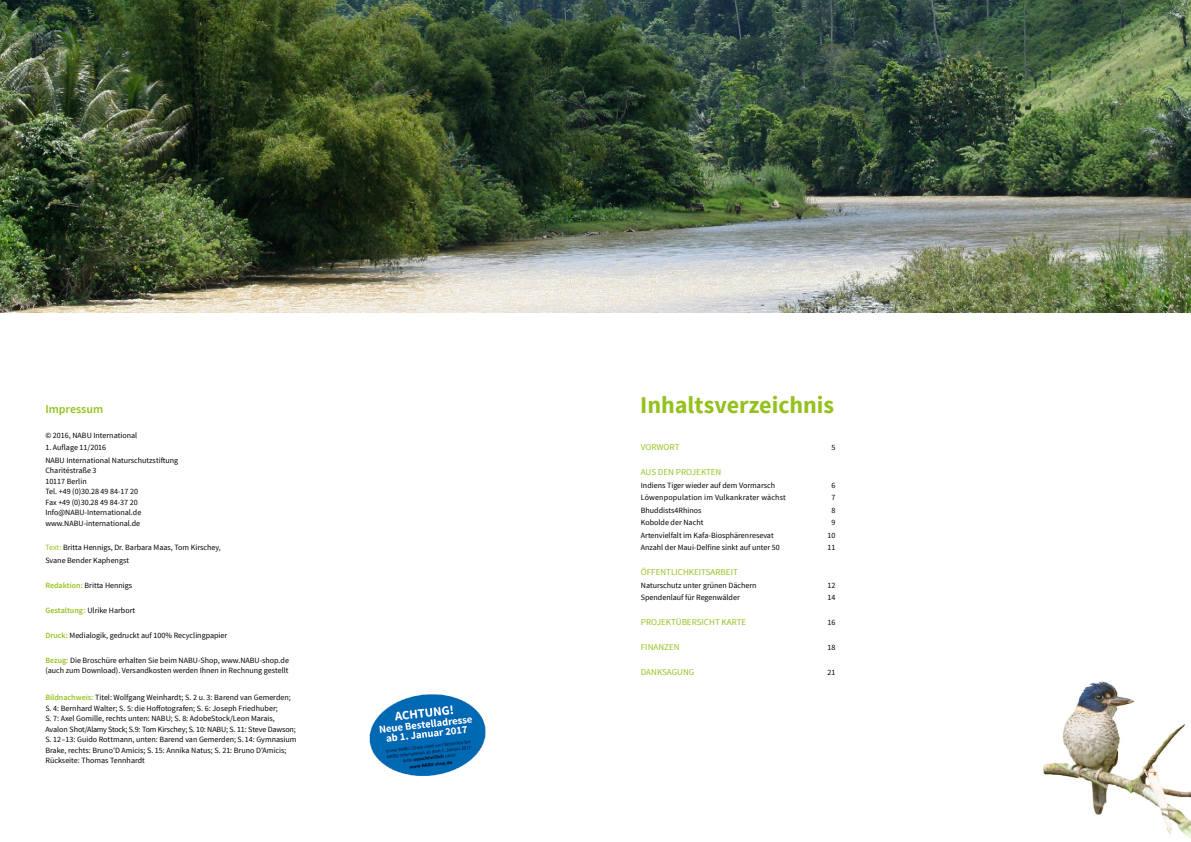
<style>
.page{position:relative;width:1191px;height:842px;background:#fff}
.page>*{position:absolute;margin:0;border:0;box-sizing:border-box;transform-origin:0 0}
.t1{font:700 24px "Source Sans Pro";color:#95c11f}
.t2{font:600 12px "Source Sans Pro";color:#95c11f}
.t3{font:9px "Source Sans Pro";color:#95c11f}
.t4{font:8px/10.5px "Source Sans Pro";color:#000}
.t5{font:8px "Source Sans Pro";letter-spacing:.02em;color:#000}
.s1{color:#95c11f}
.s2{font-weight:600;color:#95c11f}
</style>
<div class="page">
<img style="left:369px;top:694px;width:117px;height:82px">
<img style="left:1043px;top:681px;width:148px;height:158px">
<img style="left:0;top:0;width:1191px;height:312px">
<h2 class="t2" style="left:45px;top:401px;width:59px">Impressum</h2>
<p class="t4" style="left:45px;top:430px;width:93px">© 2016, NABU International</p>
<p class="t4" style="left:45px;top:441px;width:134px;line-height:12.5px">1. Auflage 11/2016<br>NABU International Naturschutzstiftung</p>
<p class="t4" style="left:45px;top:465px;width:97px">Charitéstraße 3<br>10117 Berlin<br>Tel. +49 (0)30.28 49 84-17 20<br>Fax +49 (0)30.28 49 84-37 20<br>Info@NABU-International.de www.NABU-international.de</p>
<p class="t4" style="left:45px;top:541px;width:177px;line-height:12.5px"><span class="s1">Text:</span> Britta Hennigs, Dr. Barbara Maas, Tom Kirschey,<br>Svane Bender Kaphengst</p>
<p class="t4" style="left:45px;top:580px;width:88px"><span class="s2">Redaktion:</span> Britta Hennigs</p>
<p class="t4" style="left:45px;top:605px;width:91px"><span class="s2">Gestaltung:</span> Ulrike Harbort</p>
<p class="t4" style="left:45px;top:630px;width:183px"><span class="s2">Druck:</span> Medialogik, gedruckt auf 100% Recyclingpapier</p>
<p class="t4" style="left:45px;top:655px;width:245px"><span class="s2">Bezug:</span> Die Broschüre erhalten Sie beim NABU-Shop, www.NABU-shop.de (auch zum Download). Versandkosten werden Ihnen in Rechnung gestellt</p>
<p class="t4" style="left:45px;top:692px;width:253px"><span class="s2">Bildnachweis:</span> Titel: Wolfgang Weinhardt; S. 2 u. 3: Barend van Gemerden; S. 4: Bernhard Walter; S. 5: die Hoffotografen; S. 6: Joseph Friedhuber;<br>S. 7: Axel Gomille, rechts unten: NABU; S. 8: AdobeStock/Leon Marais, Avalon Shot/Alamy Stock; S.9: Tom Kirschey; S. 10: NABU; S. 11: Steve Dawson; S. 12–13: Guido Rottmann, unten: Barend van Gemerden; S. 14: Gymnasium Brake, rechts: Bruno'D Amicis; S. 15: Annika Natus; S. 21: Bruno D'Amicis; Rückseite: Thomas Tennhardt</p>
<h1 class="t1" style="left:640px;top:389px;width:196px">Inhaltsverzeichnis</h1>
<p class="t3" style="left:641px;top:441px;width:40px">VORWORT</p>
<p class="t4" style="left:831px;top:442px;width:5px">5</p>
<p class="t3" style="left:641px;top:466px;width:82px">AUS DEN PROJEKTEN</p>
<p class="t4" style="left:641px;top:480px;width:136px">Indiens Tiger wieder auf dem Vormarsch</p>
<p class="t4" style="left:831px;top:480px;width:5px">6</p>
<p class="t5" style="left:641px;top:492px;width:147px">Löwenpopulation im Vulkankrater wächst</p>
<p class="t4" style="left:831px;top:492px;width:5px">7</p>
<p class="t4" style="left:641px;top:505px;width:62px">Bhuddists4Rhinos</p>
<p class="t4" style="left:831px;top:505px;width:5px">8</p>
<p class="t4" style="left:641px;top:517px;width:64px">Kobolde der Nacht</p>
<p class="t4" style="left:831px;top:517px;width:5px">9</p>
<p class="t4" style="left:641px;top:530px;width:134px">Artenvielfalt im Kafa-Biosphärenresevat</p>
<p class="t4" style="left:827px;top:530px;width:9px">10</p>
<p class="t4" style="left:641px;top:542px;width:140px">Anzahl der Maui-Delfine sinkt auf unter 50</p>
<p class="t4" style="left:827px;top:542px;width:9px">11</p>
<p class="t3" style="left:641px;top:566px;width:98px">ÖFFENTLICHKEITSARBEIT</p>
<p class="t4" style="left:641px;top:580px;width:117px">Naturschutz unter grünen Dächern</p>
<p class="t4" style="left:827px;top:580px;width:9px">12</p>
<p class="t4" style="left:641px;top:592px;width:100px">Spendenlauf für Regenwälder</p>
<p class="t4" style="left:827px;top:592px;width:9px">14</p>
<p class="t3" style="left:641px;top:616px;width:107px">PROJEKTÜBERSICHT KARTE</p>
<p class="t4" style="left:827px;top:617px;width:9px">16</p>
<p class="t3" style="left:641px;top:641px;width:40px">FINANZEN</p>
<p class="t4" style="left:827px;top:642px;width:9px">18</p>
<p class="t3" style="left:641px;top:666px;width:55px">DANKSAGUNG</p>
<p class="t4" style="left:827px;top:667px;width:9px">21</p>
</div>
